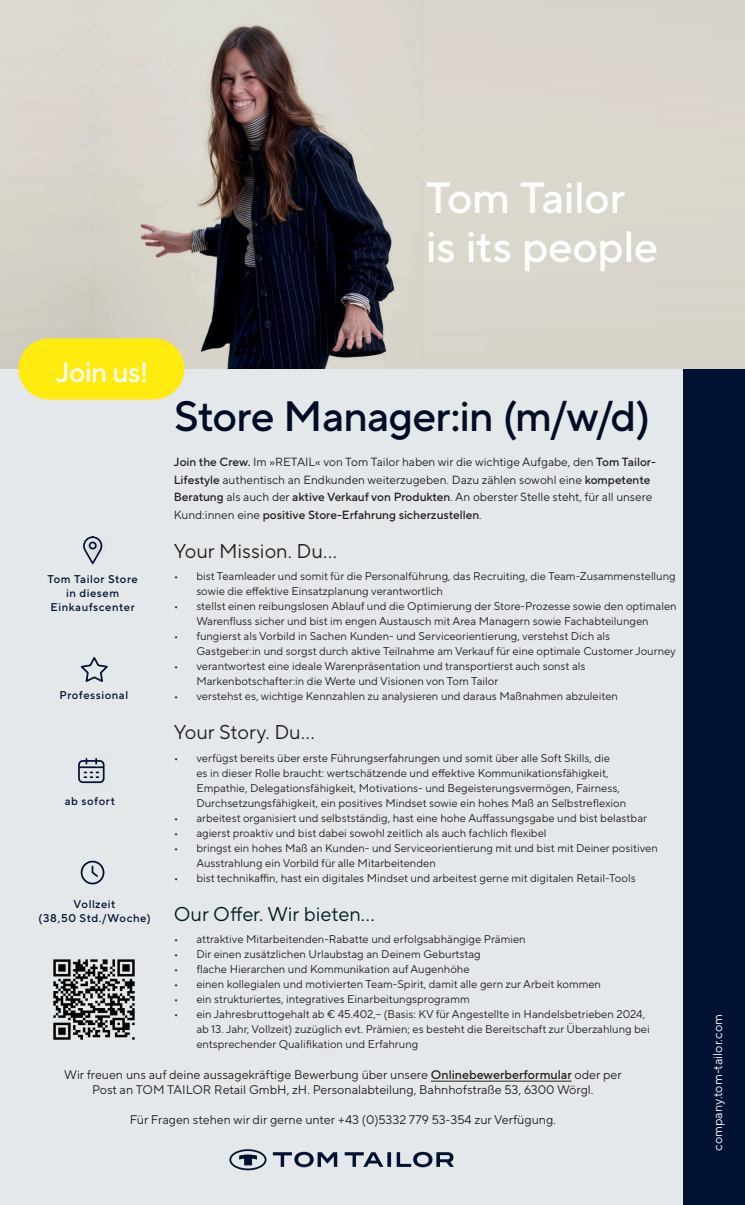
<style>
.page{position:relative;width:745px;height:1205px;background:#fff}
.page>*{position:absolute;margin:0;border:0;box-sizing:border-box;transform-origin:0 0}
.t1{font:500 43.75px/48.8px "TT Norms Pro";letter-spacing:-.01em;color:#fff}
.t2{font:500 42.5px "TT Norms Pro";letter-spacing:-.02em;color:#010c26}
.t3{font:500 28px "TT Norms Pro";letter-spacing:-.025em;color:#fff}
.t4{font:20px "TT Norms Pro";color:#231f20}
.t5{font:20px "TT Norms Pro";color:#001d1e}
.t6{font:12.5px/15px "TT Norms Pro";color:#231f20;text-align:center}
.t7{font:12.5px "TT Norms Pro";letter-spacing:.005em;color:#fff}
.t8{font:11.88px/17.5px "TT Norms Pro";color:#231f20}
.t9{font:11.25px/15px "TT Norms Pro";color:#231f20}
.t10{font:500 11.25px/14.4px "TT Norms Pro";letter-spacing:.05em;color:#001132;text-align:center}
.s1{font-weight:500}
</style>
<div class="page">
<div style="left:0;top:0;width:744px;height:1205px;background:#e5e8ea"></div>
<div style="left:683px;top:369px;width:61px;height:836px;background:#001132"></div>
<img style="left:0;top:0;width:744px;height:369px">
<div style="left:81px;top:861px;width:23px;height:23px;border:2px solid #001132;border-radius:50%"></div>
<svg style="left:91px;top:865px;width:9px;height:12px"></svg>
<div style="left:77px;top:751px;width:27px;height:29px;background:#231f20;opacity:.4"></div>
<div style="left:87px;top:751px;width:27px;height:29px;background:#231f20;opacity:.4"></div>
<div style="left:77px;top:764px;width:25px;height:25px;background:#231f20;opacity:.4"></div>
<div style="left:83px;top:764px;width:25px;height:25px;background:#231f20;opacity:.4"></div>
<div style="left:89px;top:764px;width:25px;height:25px;background:#231f20;opacity:.4"></div>
<div style="left:77px;top:768px;width:25px;height:26px;background:#231f20;opacity:.4"></div>
<div style="left:83px;top:768px;width:25px;height:26px;background:#231f20;opacity:.4"></div>
<div style="left:89px;top:768px;width:25px;height:26px;background:#231f20;opacity:.4"></div>
<svg style="left:84px;top:771px;width:14px;height:7px"></svg>
<svg style="left:80px;top:657px;width:28px;height:25px"></svg>
<div style="left:82px;top:535px;width:28px;height:28px;background:#231f20;opacity:.4"></div>
<div style="left:89px;top:541px;width:8px;height:8px;border:2px solid #001132;border-radius:50%"></div>
<svg style="left:273px;top:1152px;width:180px;height:15px"></svg>
<svg style="left:229px;top:1149px;width:37px;height:21px"></svg>
<div style="left:19px;top:338px;width:165px;height:61px;background:#ffeb0e;border-radius:31px"></div>
<hr style="left:430px;top:1080px;width:141px;height:1px;background:#231f20">
<img style="left:53px;top:959px;width:82px;height:81px">
<h1 class="t1" style="left:425px;top:174px;width:234px">Tom Tailor is its people</h1>
<h3 class="t3" style="left:56px;top:352px;width:94px">Join us!</h3>
<h2 class="t2" style="left:174px;top:385px;width:477px">Store Manager:in (m/w/d)</h2>
<p class="t8" style="left:174px;top:453px;width:483px"><span class="s1">Join the Crew.</span> Im »RETAIL« von Tom Tailor haben wir die wichtige Aufgabe, den <span class="s1">Tom Tailor-Lifestyle</span> authentisch an Endkunden weiterzugeben. Dazu zählen sowohl eine <span class="s1">kompetente Beratung</span> als auch der <span class="s1">aktive Verkauf von Produkten</span>. An oberster Stelle steht, für all unsere Kund:innen eine <span class="s1">positive Store-Erfahrung sicherzustellen</span>.</p>
<h3 class="t4" style="left:174px;top:536px;width:164px">Your Mission. Du...</h3>
<p class="t9" style="left:196px;top:569px;width:480px;text-indent:-22px">• bist Teamleader und somit für die Personalführung, das Recruiting, die Team-Zusammenstellung sowie die effektive Einsatzplanung verantwortlich</p>
<p class="t9" style="left:174px;top:599px;width:504px;text-align:center">• stellst einen reibungslosen Ablauf und die Optimierung der Store-Prozesse sowie den optimalen<br>Warenfluss sicher und bist im engen Austausch mit Area Managern sowie Fachabteilungen</p>
<p class="t9" style="left:196px;top:629px;width:480px;text-indent:-22px">• fungierst als Vorbild in Sachen Kunden- und Serviceorientierung, verstehst Dich als<br>Gastgeber:in und sorgst durch aktive Teilnahme am Verkauf für eine optimale Customer Journey</p>
<p class="t9" style="left:196px;top:659px;width:390px;text-indent:-22px">• verantwortest eine ideale Warenpräsentation und transportierst auch sonst als<br>Markenbotschafter:in die Werte und Visionen von Tom Tailor</p>
<p class="t9" style="left:174px;top:689px;width:445px">• verstehst es, wichtige Kennzahlen zu analysieren und daraus Maßnahmen abzuleiten</p>
<h3 class="t4" style="left:174px;top:718px;width:142px">Your Story. Du...</h3>
<p class="t9" style="left:196px;top:750px;width:431px;text-indent:-22px">• verfügst bereits über erste Führungserfahrungen und somit über alle Soft Skills, die<br>es in dieser Rolle braucht: wertschätzende und effektive Kommunikationsfähigkeit, Empathie, Delegationsfähigkeit, Motivations- und Begeisterungsvermögen, Fairness, Durchsetzungsfähigkeit, ein positives Mindset sowie ein hohes Maß an Selbstreflexion</p>
<p class="t9" style="left:174px;top:810px;width:474px">• arbeitest organisiert und selbstständig, hast eine hohe Auffassungsgabe und bist belastbar</p>
<p class="t9" style="left:174px;top:825px;width:374px">• agierst proaktiv und bist dabei sowohl zeitlich als auch fachlich flexibel</p>
<p class="t9" style="left:196px;top:840px;width:462px;text-indent:-22px">• bringst ein hohes Maß an Kunden- und Serviceorientierung mit und bist mit Deiner positiven<br>Ausstrahlung ein Vorbild für alle Mitarbeitenden</p>
<p class="t9" style="left:174px;top:870px;width:463px">• bist technikaffin, hast ein digitales Mindset und arbeitest gerne mit digitalen Retail-Tools</p>
<h3 class="t5" style="left:174px;top:899px;width:202px">Our Offer. Wir bieten...</h3>
<p class="t9" style="left:174px;top:932px;width:353px">• attraktive Mitarbeitenden-Rabatte und erfolgsabhängige Prämien</p>
<p class="t9" style="left:174px;top:947px;width:308px">• Dir einen zusätzlichen Urlaubstag an Deinem Geburtstag</p>
<p class="t9" style="left:174px;top:962px;width:297px">• flache Hierarchen und Kommunikation auf Augenhöhe</p>
<p class="t9" style="left:174px;top:977px;width:428px">• einen kollegialen und motivierten Team-Spirit, damit alle gern zur Arbeit kommen</p>
<p class="t9" style="left:174px;top:992px;width:297px">• ein strukturiertes, integratives Einarbeitungsprogramm</p>
<p class="t9" style="left:196px;top:1007px;width:454px;text-indent:-22px">• ein Jahresbruttogehalt ab € 45.402,-- (Basis: KV für Angestellte in Handelsbetrieben 2024, ab 13. Jahr, Vollzeit) zuzüglich evt. Prämien; es besteht die Bereitschaft zur Überzahlung bei entsprechender Qualifikation und Erfahrung</p>
<p class="t6" style="left:64px;top:1066px;width:558px">Wir freuen uns auf deine aussagekräftige Bewerbung über unsere <span class="s1">Onlinebewerberformular</span> oder per<br>Post an TOM TAILOR Retail GmbH, zH. Personalabteilung, Bahnhofstraße 53, 6300 Wörgl.</p>
<p class="t6" style="left:130px;top:1111px;width:427px">Für Fragen stehen wir dir gerne unter +43 (0)5332 779 53-354 zur Verfügung.</p>
<p class="t10" style="left:47px;top:571px;width:92px">Tom Tailor Store in diesem<br>Einkaufscenter</p>
<p class="t10" style="left:59px;top:687px;width:70px">Professional</p>
<p class="t10" style="left:65px;top:793px;width:51px">ab sofort</p>
<p class="t10" style="left:38px;top:896px;width:114px">Vollzeit<br>(38,50 Std./Woche)</p>
<p class="t7" style="left:708px;top:1151px;width:138px;rotate:-90deg">company.tom-tailor.com</p>
</div>
